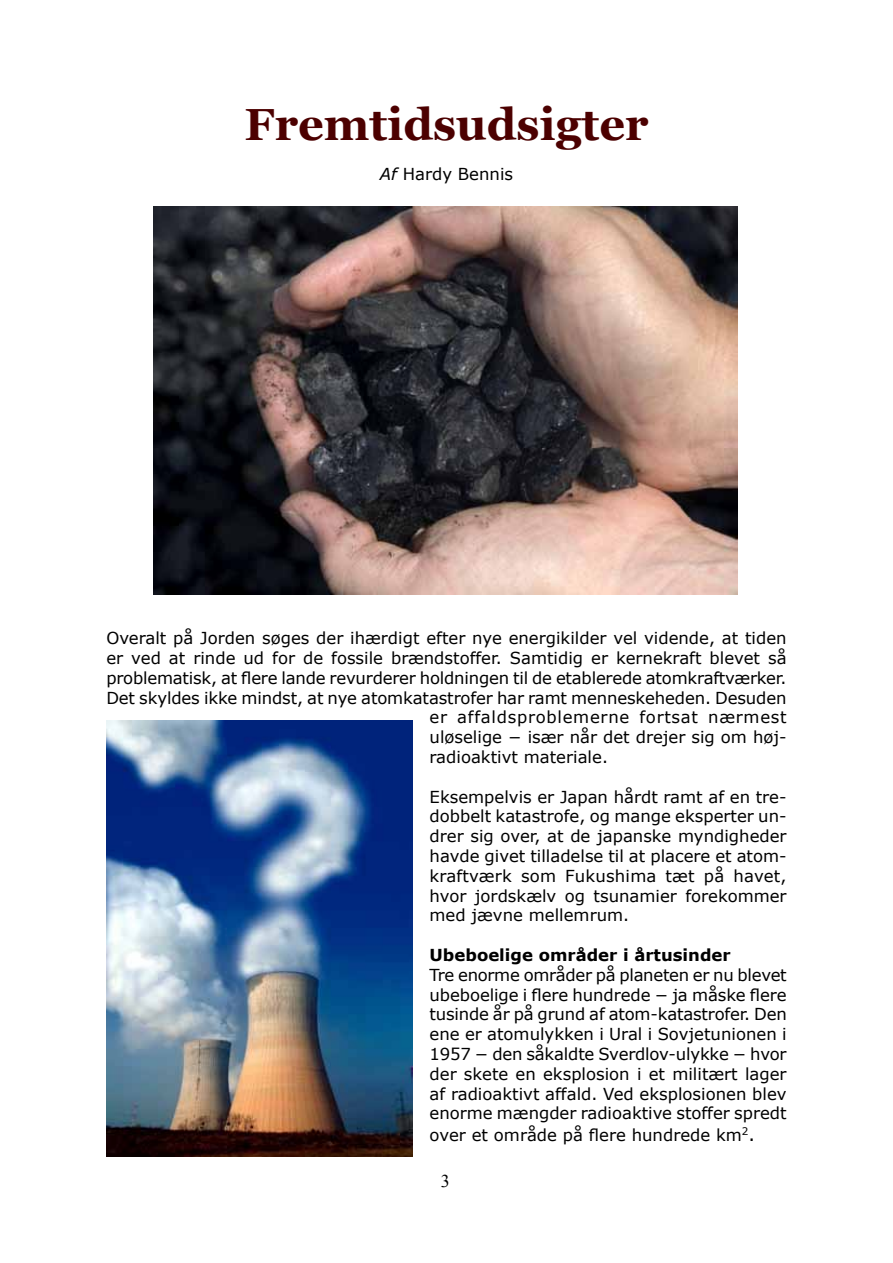
<style>
.page{position:relative;width:893px;height:1263px;background:#fff}
.page>*{position:absolute;margin:0;border:0;box-sizing:border-box;transform-origin:0 0}
.t1{font:700 45px "Georgia";color:#4c0000}
.t2{font:18px "Times New Roman";color:#000}
.t3{font:16.5px/19.8px "Verdana";color:#000;text-align:justify}
.t4{font:16.5px "Verdana";letter-spacing:.045em;color:#000}
.t5{font:700 16.5px "Verdana";color:#000}
.s1{font-style:italic}
.s2{font-size:18px}
</style>
<div class="page">
<img style="left:154px;top:206px;width:583px;height:388px">
<img style="left:106px;top:721px;width:307px;height:436px">
<h1 class="t1" style="left:244px;top:96px;width:406px">Fremtidsudsigter</h1>
<p class="t3" style="left:380px;top:164px;width:135px"><span class="s1">Af</span> Hardy Bennis</p>
<p class="t3" style="left:106px;top:628px;width:682px">Overalt på Jorden søges der ihærdigt efter nye energikilder vel vidende, at tiden</p>
<p class="t3" style="left:106px;top:648px;width:682px">er ved at rinde ud for de fossile brændstoffer. Samtidig er kernekraft blevet så</p>
<p class="t3" style="left:106px;top:668px;width:682px">problematisk, at flere lande revurderer holdningen til de etablerede atomkraftværker.</p>
<p class="t3" style="left:106px;top:687px;width:682px">Det skyldes ikke mindst, at nye atomkatastrofer har ramt menneskeheden. Desuden</p>
<p class="t4" style="left:430px;top:706px;width:359px">er affaldsproblemerne fortsat nærmest</p>
<p class="t3" style="left:430px;top:727px;width:359px">uløselige − især når det drejer sig om høj-</p>
<p class="t3" style="left:430px;top:747px;width:180px">radioaktivt materiale.</p>
<p class="t3" style="left:430px;top:786px;width:359px">Eksempelvis er Japan hårdt ramt af en tre&shy;dobbelt katastrofe, og mange eksperter un&shy;drer sig over, at de japanske myndigheder havde givet tilladelse til at placere et atom&shy;kraftværk som Fukushima tæt på havet, hvor jordskælv og tsunamier forekommer med jævne mellemrum.</p>
<p class="t5" style="left:430px;top:943px;width:303px">Ubeboelige områder i årtusinder</p>
<p class="t3" style="left:430px;top:965px;width:359px">Tre enorme områder på planeten er nu blevet ubeboelige i flere hundrede − ja måske flere tusinde år på grund af atom-katastrofer. Den ene er atomulykken i Ural i Sovjetunionen i 1957 − den såkaldte Sverdlov-ulykke − hvor der skete en eksplosion i et militært lager af radioaktivt affald. Ved eksplosionen blev enorme mængder radioaktive stoffer spredt</p>
<p class="t3" style="left:430px;top:1125px;width:327px">over et område på flere hundrede km<sup>2</sup><span class="s2">.</span></p>
<p class="t2" style="left:441px;top:1169px;width:10px">3</p>
</div>
